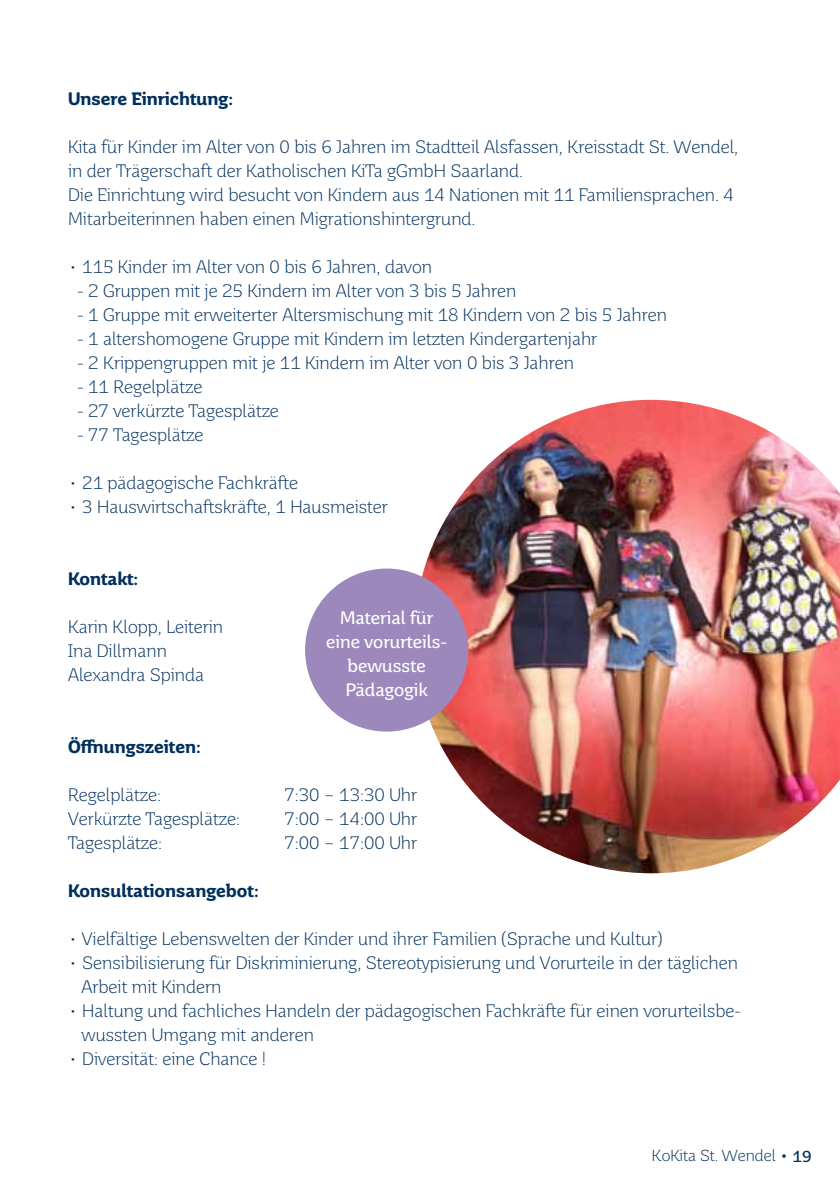
<style>
.page{position:relative;width:840px;height:1191px;background:#fff}
.page>*{position:absolute;margin:0;border:0;box-sizing:border-box;transform-origin:0 0}
.t1{font:300 18px/24px "Saar Pro";color:#002f5c}
.t2{font:700 18px "Saar Pro";color:#002f5c}
.t3{font:18px/24px "Saar Pro";color:#fff;text-align:center}
.t4{font:300 16px "Saar Pro";color:#002f5c}
.s1{font-weight:400}
</style>
<div class="page">
<img style="left:414px;top:400px;width:425px;height:473px">
<div style="left:305px;top:568px;width:163px;height:163px;background:#9c88bb;border-radius:50%"></div>
<p class="t2" style="left:68px;top:87px;width:166px">Unsere Einrichtung:</p>
<p class="t1" style="left:68px;top:135px;width:671px">Kita für Kinder im Alter von 0 bis 6 Jahren im Stadtteil Alsfassen, Kreisstadt St. Wendel, in der Trägerschaft der Katholischen KiTa gGmbH Saarland.<br>Die Einrichtung wird besucht von Kindern aus 14 Nationen mit 11 Familiensprachen. 4<br>Mitarbeiterinnen haben einen Migrationshintergrund.</p>
<p class="t1" style="left:68px;top:255px;width:365px">• 115 Kinder im Alter von 0 bis 6 Jahren, davon</p>
<p class="t1" style="left:77px;top:279px;width:440px">- 2 Gruppen mit je 25 Kindern im Alter von 3 bis 5 Jahren</p>
<p class="t1" style="left:77px;top:303px;width:591px">- 1 Gruppe mit erweiterter Altersmischung mit 18 Kindern von 2 bis 5 Jahren</p>
<p class="t1" style="left:77px;top:327px;width:521px">- 1 altershomogene Gruppe mit Kindern im letzten Kindergartenjahr</p>
<p class="t1" style="left:77px;top:351px;width:498px">- 2 Krippengruppen mit je 11 Kindern im Alter von 0 bis 3 Jahren</p>
<p class="t1" style="left:77px;top:375px;width:127px">- 11 Regelplätze</p>
<p class="t1" style="left:77px;top:399px;width:203px">- 27 verkürzte Tagesplätze</p>
<p class="t1" style="left:77px;top:423px;width:128px">- 77 Tagesplätze</p>
<p class="t1" style="left:68px;top:471px;width:231px">• 21 pädagogische Fachkräfte</p>
<p class="t1" style="left:68px;top:495px;width:321px">• 3 Hauswirtschaftskräfte, 1 Hausmeister</p>
<p class="t2" style="left:68px;top:567px;width:72px">Kontakt:</p>
<p class="t1" style="left:68px;top:615px;width:156px">Karin Klopp, Leiterin<br>Ina Dillmann<br>Alexandra Spinda</p>
<p class="t3" style="left:326px;top:605px;width:122px">Material für eine vorurteils&shy;bewusste<br>Pädagogik</p>
<p class="t2" style="left:68px;top:735px;width:134px">Öffnungszeiten:</p>
<p class="t1" style="left:68px;top:783px;width:94px">Regelplätze:</p>
<p class="t1" style="left:284px;top:783px;width:134px">7:30 – 13:30 Uhr</p>
<p class="t1" style="left:68px;top:807px;width:173px">Verkürzte Tagesplätze:</p>
<p class="t1" style="left:284px;top:807px;width:134px">7:00 – 14:00 Uhr</p>
<p class="t1" style="left:68px;top:831px;width:96px">Tagesplätze:</p>
<p class="t1" style="left:284px;top:831px;width:134px">7:00 – 17:00 Uhr</p>
<p class="t2" style="left:68px;top:879px;width:192px">Konsultationsangebot:</p>
<p class="t1" style="left:68px;top:927px;width:595px">• Vielfältige Lebenswelten der Kinder und ihrer Familien (Sprache und Kultur)</p>
<p class="t1" style="left:81px;top:951px;width:657px;text-indent:-13px">• Sensibilisierung für Diskriminierung, Stereotypisierung und Vorurteile in der täglichen<br>Arbeit mit Kindern</p>
<p class="t1" style="left:81px;top:999px;width:660px;text-indent:-13px">• Haltung und fachliches Handeln der pädagogischen Fachkräfte für einen vorurteilsbe&shy;wussten Umgang mit anderen</p>
<p class="t1" style="left:68px;top:1046px;width:199px">• Diversität: eine Chance !</p>
<p class="t4" style="left:651px;top:1146px;width:161px">KoKita St. Wendel <span class="s1">• 19</span></p>
</div>
